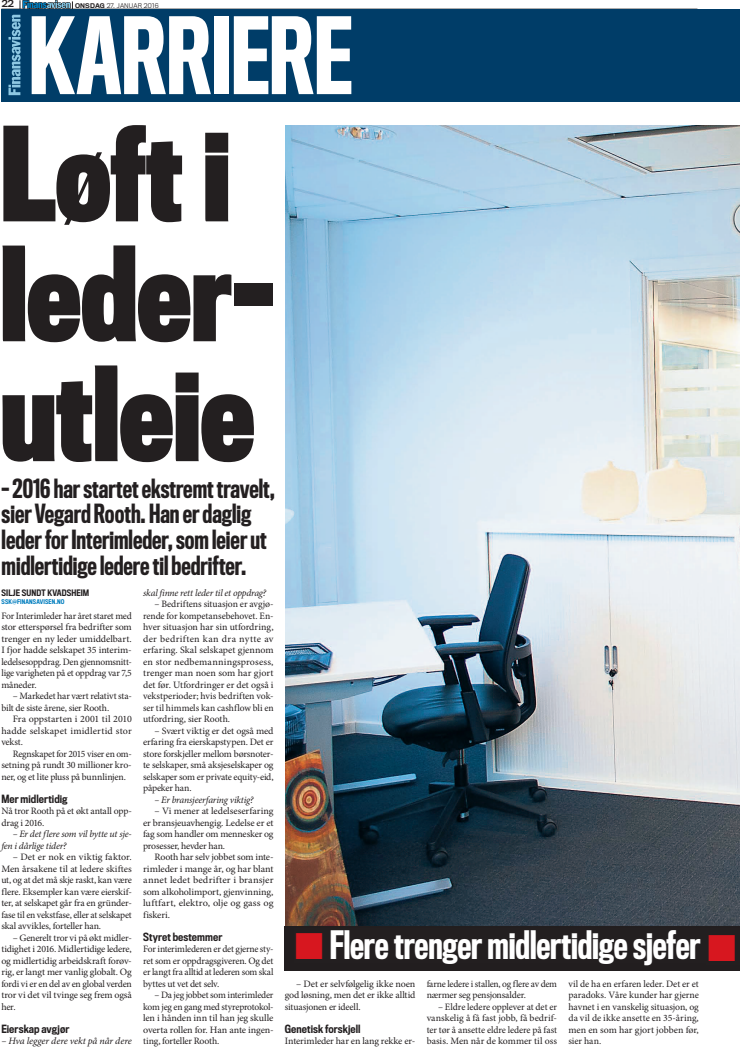
<style>
.page{position:relative;width:740px;height:1049px;background:#fff}
.page>*{position:absolute;margin:0;border:0;box-sizing:border-box;transform-origin:0 0}
.t1{font:700 119.9px/119.9px "Titling Gothic FB Comp";letter-spacing:-.005em;color:#231f20}
.t2{font:500 97.6px "Titling Gothic FB Comp";letter-spacing:-.005em;color:#fff}
.t3{font:500 36px "Titling Gothic FB Comp";letter-spacing:-.005em;color:#fff}
.t4{font:500 24.3px/25.7px "Titling Gothic FB Comp";color:#231f20}
.t5{font:500 10.5px "Titling Gothic FB Cond";letter-spacing:.01em;color:#231f20}
.t6{font:9.8px/11.5px "Minion Pro";letter-spacing:-.015em;color:#231f20;text-align:justify}
.t7{font:italic 9.8px/11.5px "Minion Pro";letter-spacing:-.015em;color:#231f20}
.t8{font:9.8px "Minion Pro";letter-spacing:.005em;color:#231f20;scale:1.06 1}
.t9{font:9.8px "Minion Pro";letter-spacing:.015em;color:#231f20}
.t10{font:9.8px "Minion Pro";letter-spacing:.01em;color:#231f20;scale:1.06 1}
.t11{font:9.8px "Minion Pro";letter-spacing:-.015em;color:#231f20;scale:1.04 1}
.t12{font:9px "Titling Gothic FB Normal Standard";color:#231f20}
.t13{font:500 8.2px "Titling Gothic FB Cond";letter-spacing:.01em;color:#231f20}
.t14{font:300 6px "Titling Gothic FB Normal";letter-spacing:.02em;color:#231f20}
.t15{font:500 6px "Titling Gothic FB Cond";letter-spacing:.025em;color:#007dbe}
.s1{font-weight:500}
</style>
<div class="page">
<svg style="left:20px;top:0;width:53px;height:9px"></svg>
<img style="left:285px;top:125px;width:455px;height:801px">
<div style="left:285px;top:926px;width:455px;height:44px;background:#221e1f"></div>
<div style="left:1px;top:9px;width:739px;height:92px;background:#003d68"></div>
<svg style="left:9px;top:15px;width:12px;height:80px"></svg>
<p class="t12" style="left:2px;top:-1px;width:14px">22</p>
<p class="t14" style="left:75px;top:2px;width:85px"><span class="s1">ONSDAG</span> 27. JANUAR 2016</p>
<p class="t2" style="left:29px;top:0;width:325px">KARRIERE</p>
<p class="t1" style="left:0;top:118px;width:275px">Løft i leder&shy;utleie</p>
<p class="t4" style="left:2px;top:476px;width:275px">– 2016 har startet ekstremt travelt, sier Vegard Rooth. Han er daglig leder for Interimleder, som leier ut midlertidige ledere til bedrifter.</p>
<p class="t13" style="left:2px;top:588px;width:88px">Silje Sundt Kvadsheim</p>
<p class="t15" style="left:2px;top:598px;width:64px">ssk@finansavisen.no</p>
<p class="t6" style="left:1px;top:610px;width:132px">For Interimleder har året staret med stor etterspørsel fra bedrifter som trenger en ny leder umiddelbart.<br>I fjor hadde selskapet 35 interim&shy;ledelsesoppdrag. Den gjennomsnitt&shy;lige varigheten på et oppdrag var 7,5 måneder.</p>
<p class="t6" style="left:13px;top:691px;width:121px">– Markedet har vært relativt sta-</p>
<p class="t6" style="left:1px;top:702px;width:109px">bilt de siste årene, sier Rooth.</p>
<p class="t6" style="left:13px;top:714px;width:121px">Fra oppstarten i 2001 til 2010</p>
<p class="t9" style="left:1px;top:725px;width:132px">hadde selskapet imidlertid stor</p>
<p class="t6" style="left:1px;top:737px;width:23px">vekst.</p>
<p class="t6" style="left:13px;top:748px;width:121px">Regnskapet for 2015 viser en om-</p>
<p class="t6" style="left:1px;top:760px;width:132px">setning på rundt 30 millioner kro-</p>
<p class="t6" style="left:1px;top:771px;width:126px">ner, og et lite pluss på bunnlinjen.</p>
<p class="t5" style="left:1px;top:792px;width:68px">Mer midlertidig</p>
<p class="t6" style="left:1px;top:806px;width:132px">Nå tror Rooth på et økt antall opp&shy;drag i 2016.</p>
<p class="t7" style="left:1px;top:829px;width:132px;text-indent:11px">– Er det flere som vil bytte ut sje&shy;fen i dårlige tider?</p>
<p class="t6" style="left:1px;top:852px;width:132px;text-indent:11px">– Det er nok en viktig faktor.<br>Men årsakene til at ledere skiftes ut, og at det må skje raskt, kan være flere. Eksempler kan være eierskif&shy;ter, at selskapet går fra en gründer&shy;fase til en vekstfase, eller at selskapet skal avvikles, forteller han.</p>
<p class="t6" style="left:1px;top:932px;width:132px;text-indent:11px">– Generelt tror vi på økt midler&shy;tidighet i 2016. Midlertidige ledere, og midlertidig arbeidskraft forøv&shy;rig, er langt mer vanlig globalt. Og fordi vi er en del av en global verden tror vi det vil tvinge seg frem også her.</p>
<p class="t5" style="left:1px;top:1022px;width:70px">Eierskap avgjør</p>
<p class="t7" style="left:1px;top:1036px;width:132px">– Hva legger dere vekt på når dere</p>
<p class="t7" style="left:143px;top:587px;width:125px">skal finne rett leder til et oppdrag?</p>
<p class="t6" style="left:143px;top:599px;width:132px;text-indent:11px">– Bedriftens situasjon er avgjø&shy;rende for kompetansebehovet. En&shy;hver situasjon har sin utfordring, der bedriften kan dra nytte av erfaring. Skal selskapet gjennom en stor nedbemanningsprosess, trenger man noen som har gjort det før. Utfordringer er det også i vekstperioder; hvis bedriften vok&shy;ser til himmels kan cashflow bli en utfordring, sier Rooth.</p>
<p class="t6" style="left:143px;top:725px;width:132px;text-indent:11px">– Svært viktig er det også med erfaring fra eierskapstypen. Det er store forskjeller mellom børsnoter&shy;te selskaper, små aksjeselskaper og selskaper som er private equity-eid, påpeker han.</p>
<p class="t7" style="left:154px;top:794px;width:100px">– Er bransjeerfaring viktig?</p>
<p class="t6" style="left:154px;top:806px;width:121px">– Vi mener at ledelseserfaring</p>
<p class="t6" style="left:143px;top:817px;width:132px">er bransjeuavhengig. Ledelse er et</p>
<p class="t6" style="left:143px;top:829px;width:132px">fag som handler om mennesker og</p>
<p class="t6" style="left:143px;top:840px;width:84px">prosesser, hevder han.</p>
<p class="t6" style="left:154px;top:852px;width:121px">Rooth har selv jobbet som inte-</p>
<p class="t11" style="left:143px;top:863px;width:127px">rimleder i mange år, og har blant</p>
<p class="t10" style="left:143px;top:874px;width:124px">annet ledet bedrifter i bransjer</p>
<p class="t6" style="left:143px;top:886px;width:132px">som alkoholimport, gjenvinning,</p>
<p class="t8" style="left:143px;top:897px;width:124px">luftfart, elektro, olje og gass og</p>
<p class="t6" style="left:143px;top:909px;width:28px">fiskeri.</p>
<p class="t5" style="left:143px;top:930px;width:81px">Styret bestemmer</p>
<p class="t6" style="left:143px;top:944px;width:132px">For interimlederen er det gjerne sty&shy;ret som er oppdragsgiveren. Og det er langt fra alltid at lederen som skal byttes ut vet det selv.</p>
<p class="t6" style="left:143px;top:990px;width:132px;text-indent:11px">– Da jeg jobbet som interimleder kom jeg en gang med styreprotokol&shy;len i hånden inn til han jeg skulle overta rollen for. Han ante ingen&shy;ting, forteller Rooth.</p>
<p class="t6" style="left:285px;top:978px;width:132px;text-indent:11px">– Det er selvfølgelig ikke noen god løsning, men det er ikke alltid situasjonen er ideell.</p>
<p class="t3" style="left:330px;top:924px;width:372px">Flere trenger midlertidige sjefer</p>
<p class="t6" style="left:427px;top:978px;width:132px">farne ledere i stallen, og flere av dem nærmer seg pensjonsalder.</p>
<p class="t6" style="left:427px;top:1001px;width:132px;text-indent:11px">– Eldre ledere opplever at det er vanskelig å få fast jobb, få bedrif&shy;ter tør å ansette eldre ledere på fast basis. Men når de kommer til oss</p>
<p class="t6" style="left:568px;top:978px;width:132px">vil de ha en erfaren leder. Det er et paradoks. Våre kunder har gjerne havnet i en vanskelig situasjon, og da vil de ikke ansette en 35-åring, men en som har gjort jobben før, sier han.</p>
<p class="t5" style="left:285px;top:1022px;width:77px">Genetisk forskjell</p>
<p class="t6" style="left:285px;top:1036px;width:132px">Interimleder har en lang rekke er-</p>
</div>
